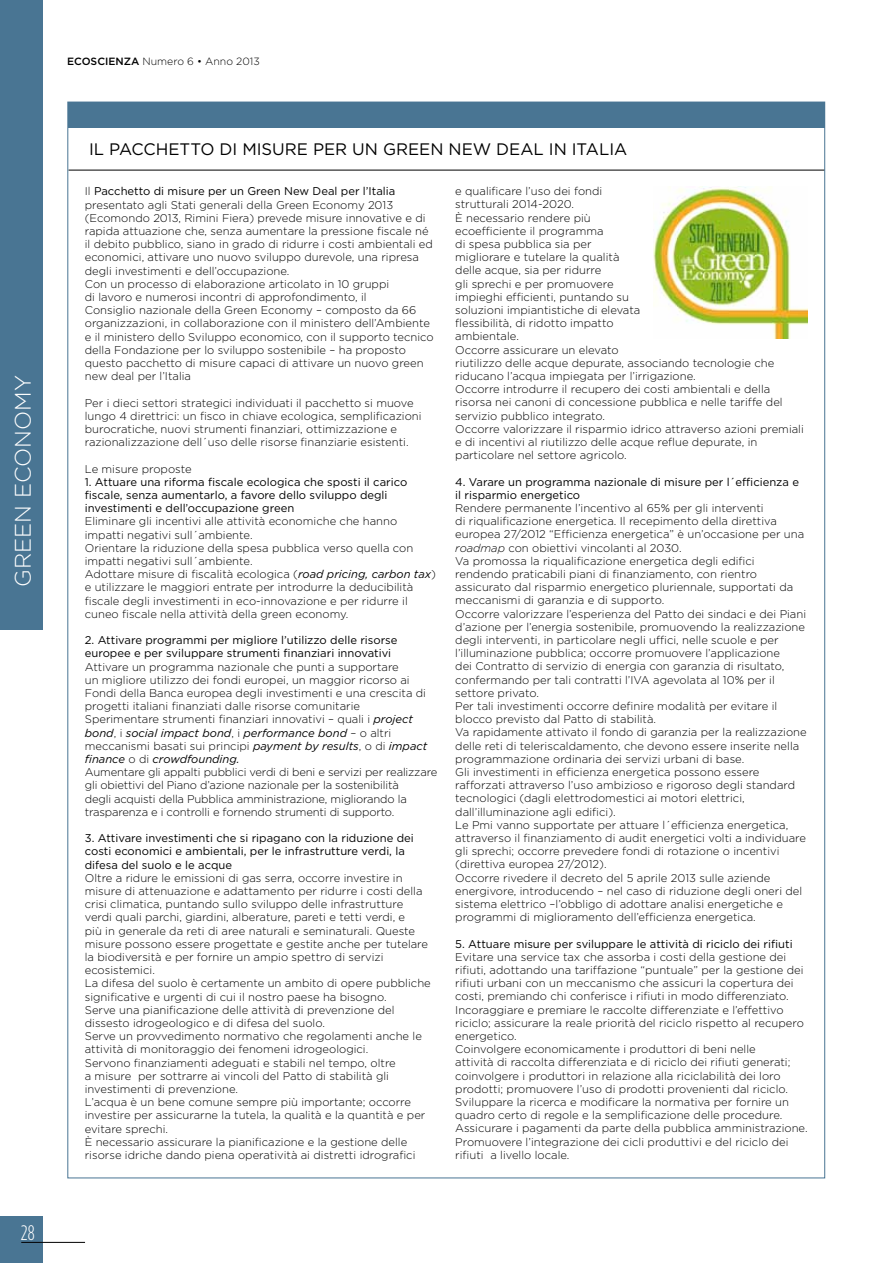
<style>
.page{position:relative;width:893px;height:1263px;background:#fff}
.page>*{position:absolute;margin:0;border:0;box-sizing:border-box;transform-origin:0 0}
.t1{font:300 22.5px "Gotham HTF";color:#fff}
.t2{font:300 condensed 21px "Gotham HTF";color:#fff}
.t3{font:16.65px "Gotham";color:#000}
.t4{font:300 11.25px/13.2px "Gotham";color:#000}
.t5{font:300 10.5px "Gotham HTF";color:#000}
.s1{font-weight:500}
.s2{font-weight:400}
.s3{font-weight:400;font-style:italic}
.s4{font-family:"Gotham HTF";font-style:italic}
</style>
<div class="page">
<div style="left:0;top:1216px;width:43px;height:47px;background:#497593"></div>
<hr style="left:21px;top:1242px;width:64px;height:1px;background:#000">
<div style="left:0;top:0;width:43px;height:629px;background:#497593"></div>
<hr style="left:68px;top:170px;width:757px;height:1px;background:#000">
<div style="left:68px;top:102px;width:757px;height:26px;background:#497593"></div>
<img style="left:653px;top:186px;width:155px;height:153px">
<h1 class="t1" style="left:11px;top:587px;width:213px;rotate:-90deg">GREEN ECONOMY</h1>
<p class="t2" style="left:21px;top:1221px;width:15px">28</p>
<p class="t5" style="left:67px;top:56px;width:194px"><span class="s1">ECOSCIENZA</span> Numero 6 • Anno 2013</p>
<p class="t3" style="left:89px;top:140px;width:33px">il pacchetto</p>
<p class="t3" style="left:219px;top:140px;width:35px">di misure</p>
<p class="t3" style="left:313px;top:140px;width:12px">per</p>
<p class="t3" style="left:352px;top:140px;width:44px">un green</p>
<p class="t3" style="left:449px;top:140px;width:15px">new</p>
<p class="t3" style="left:496px;top:140px;width:13px">deal</p>
<p class="t3" style="left:549px;top:140px;width:33px">in italia</p>
<p class="t4" style="left:85px;top:185px;width:350px">I l <span class="s2">Pacchetto di misure per un Green New Deal per l’Italia </span>presentato agli Stati generali della Green Economy 2013 (Ecomondo 2013, Rimini Fiera) prevede misure innovative e di rapida attuazione che, senza aumentare la pressione fiscale né il debito pubblico, siano in grado di ridurre i costi ambientali ed economici, attivare uno nuovo sviluppo durevole, una ripresa degli investimenti e dell’occupazione.<br>Con un processo di elaborazione articolato in 10 gruppi<br>di lavoro e numerosi incontri di approfondimento, il<br>Consiglio nazionale della Green Economy – composto da 66 organizzazioni, in collaborazione con il ministero dell’Ambiente e il ministero dello Sviluppo economico, con il supporto tecnico della Fondazione per lo sviluppo sostenibile – ha proposto questo pacchetto di misure capaci di attivare un nuovo green new deal per l’Italia</p>
<p class="t4" style="left:85px;top:396px;width:338px">Per i dieci settori strategici individuati il pacchetto si muove lungo 4 direttrici: un fisco in chiave ecologica, semplificazioni burocratiche, nuovi strumenti finanziari, ottimizzazione e razionalizzazione dell´uso delle risorse finanziarie esistenti.</p>
<p class="t4" style="left:85px;top:462px;width:108px">Le misure proposte</p>
<p class="t4" style="left:85px;top:475px;width:353px"><span class="s2">1. Attuare una riforma fiscale ecologica che sposti il carico fiscale, senza aumentarlo, a favore dello sviluppo degli investimenti e dell’occupazione green<br></span>Eliminare gli incentivi alle attività economiche che hanno impatti negativi sull´ambiente.<br>Orientare la riduzione della spesa pubblica verso quella con impatti negativi sull´ambiente.<br>Adottare misure di fiscalità ecologica (<span class="s3">road pricing, carbon tax</span>) e utilizzare le maggiori entrate per introdurre la deducibilità fiscale degli investimenti in eco-innovazione e per ridurre il cuneo fiscale nella attività della green economy.</p>
<p class="t4" style="left:85px;top:633px;width:354px"><span class="s2">2. Attivare programmi per migliore l’utilizzo delle risorse europee e per sviluppare strumenti finanziari innovativi </span>Attivare un programma nazionale che punti a supportare<br>un migliore utilizzo dei fondi europei, un maggior ricorso ai Fondi della Banca europea degli investimenti e una crescita di progetti italiani finanziati dalle risorse comunitarie Sperimentare strumenti finanziari innovativi – quali i <span class="s3">project bond</span>, i <span class="s3">social impact bond</span>, i <span class="s3">performance bond</span> – o altri meccanismi basati sui principi <span class="s3">payment by results</span>, o di <span class="s3">impact finance</span> o di <span class="s3">crowdfounding.<br></span>Aumentare gli appalti pubblici verdi di beni e servizi per realizzare gli obiettivi del Piano d’azione nazionale per la sostenibilità<br>degli acquisti della Pubblica amministrazione, migliorando la trasparenza e i controlli e fornendo strumenti di supporto.</p>
<p class="t4" style="left:85px;top:831px;width:347px"><span class="s2">3. Attivare investimenti che si ripagano con la riduzione dei costi economici e ambientali, per le infrastrutture verdi, la difesa del suolo e le acque<br></span>Oltre a ridure le emissioni di gas serra, occorre investire in misure di attenuazione e adattamento per ridurre i costi della crisi climatica, puntando sullo sviluppo delle infrastrutture verdi quali parchi, giardini, alberature, pareti e tetti verdi, e<br>più in generale da reti di aree naturali e seminaturali. Queste misure possono essere progettate e gestite anche per tutelare la biodiversità e per fornire un ampio spettro di servizi ecosistemici.<br>La difesa del suolo è certamente un ambito di opere pubbliche significative e urgenti di cui il nostro paese ha bisogno.<br>Serve una pianificazione delle attività di prevenzione del dissesto idrogeologico e di difesa del suolo.<br>Serve un provvedimento normativo che regolamenti anche le attività di monitoraggio dei fenomeni idrogeologici.<br>Servono finanziamenti adeguati e stabili nel tempo, oltre<br>a misure per sottrarre ai vincoli del Patto di stabilità gli investimenti di prevenzione.<br>L’acqua è un bene comune sempre più importante; occorre investire per assicurarne la tutela, la qualità e la quantità e per evitare sprechi.<br>è necessario assicurare la pianificazione e la gestione delle risorse idriche dando piena operatività ai distretti idrografici</p>
<p class="t4" style="left:455px;top:184px;width:350px">e qualificare l’uso dei fondi<br>strutturali 2014-2020.<br>è necessario rendere più<br>ecoefficiente il programma<br>di spesa pubblica sia per<br>migliorare e tutelare la qualità<br>delle acque, sia per ridurre<br>gli sprechi e per promuovere<br>impieghi efficienti, puntando su<br>soluzioni impiantistiche di elevata<br>flessibilità, di ridotto impatto<br>ambientale.<br>Occorre assicurare un elevato<br>riutilizzo delle acque depurate, associando tecnologie che riducano l’acqua impiegata per l’irrigazione.<br>Occorre introdurre il recupero dei costi ambientali e della risorsa nei canoni di concessione pubblica e nelle tariffe del servizio pubblico integrato.<br>Occorre valorizzare il risparmio idrico attraverso azioni premiali e di incentivi al riutilizzo delle acque reflue depurate, in particolare nel settore agricolo.</p>
<p class="t4" style="left:455px;top:475px;width:353px"><span class="s2">4. Varare un programma nazionale di misure per l´efficienza e il risparmio energetico<br></span>Rendere permanente l’incentivo al 65% per gli interventi<br>di riqualificazione energetica. I l recepimento della direttiva europea 27/2012 “Efficienza energetica” è un’occasione per una <span class="s4">roadmap</span> con obiettivi vincolanti al 2030.<br>Va promossa la riqualificazione energetica degli edifici rendendo praticabili piani di finanziamento, con rientro assicurato dal risparmio energetico pluriennale, supportati da meccanismi di garanzia e di supporto.<br>Occorre valorizzare l’esperienza del Patto dei sindaci e dei Piani d’azione per l’energia sostenibile, promuovendo la realizzazione degli interventi, in particolare negli uffici, nelle scuole e per l’illuminazione pubblica; occorre promuovere l’applicazione<br>dei Contratto di servizio di energia con garanzia di risultato, confermando per tali contratti l’IVA agevolata al 10% per il settore privato.<br>Per tali investimenti occorre definire modalità per evitare il blocco previsto dal Patto di stabilità.<br>Va rapidamente attivato il fondo di garanzia per la realizzazione delle reti di teleriscaldamento, che devono essere inserite nella programmazione ordinaria dei servizi urbani di base.<br>Gli investimenti in efficienza energetica possono essere rafforzati attraverso l’uso ambizioso e rigoroso degli standard tecnologici (dagli elettrodomestici ai motori elettrici, dall’illuminazione agli edifici).<br>Le Pmi vanno supportate per attuare l´efficienza energetica, attraverso il finanziamento di audit energetici volti a individuare gli sprechi; occorre prevedere fondi di rotazione o incentivi (direttiva europea 27/2012).<br>Occorre rivedere il decreto del 5 aprile 2013 sulle aziende energivore, introducendo – nel caso di riduzione degli oneri del sistema elettrico –l’obbligo di adottare analisi energetiche e programmi di miglioramento dell’efficienza energetica.</p>
<p class="t4" style="left:455px;top:937px;width:354px"><span class="s2">5. Attuare misure per sviluppare le attività di riciclo dei rifiuti </span>Evitare una service tax che assorba i costi della gestione dei rifiuti, adottando una tariffazione “puntuale” per la gestione dei rifiuti urbani con un meccanismo che assicuri la copertura dei costi, premiando chi conferisce i rifiuti in modo differenziato.<br>I ncoraggiare e premiare le raccolte differenziate e l’effettivo riciclo; assicurare la reale priorità del riciclo rispetto al recupero energetico.<br>Coinvolgere economicamente i produttori di beni nelle<br>attività di raccolta differenziata e di riciclo dei rifiuti generati; coinvolgere i produttori in relazione alla riciclabilità dei loro prodotti; promuovere l’uso di prodotti provenienti dal riciclo.<br>Sviluppare la ricerca e modificare la normativa per fornire un quadro certo di regole e la semplificazione delle procedure.<br>Assicurare i pagamenti da parte della pubblica amministrazione.<br>Promuovere l’integrazione dei cicli produttivi e del riciclo dei rifiuti a livello locale.</p>
</div>
